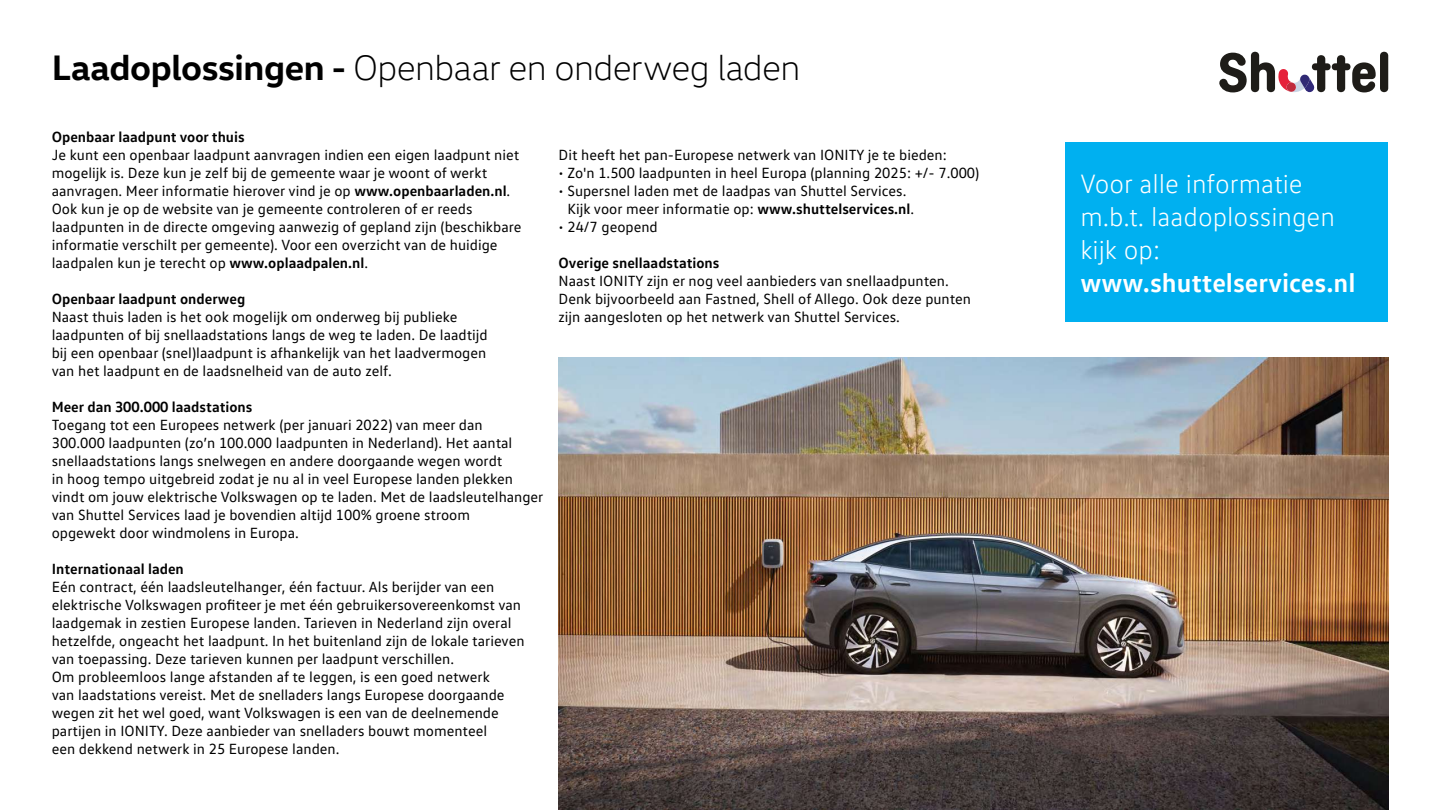
<style>
.page{position:relative;width:1440px;height:810px;background:#fff}
.page>*{position:absolute;margin:0;border:0;box-sizing:border-box;transform-origin:0 0}
.t1{font:300 36px "VW Head";letter-spacing:-.02em;color:#000}
.t2{font:300 27px/33px "VW Text";color:#fff}
.t3{font:700 27px "VW Text";color:#fff}
.t4{font:15px/18px "VW Text";color:#000}
.t5{font:700 15px "VW Text";color:#000}
.s1{font-weight:700}
</style>
<div class="page">
<div style="left:1380px;top:52px;width:8px;height:40px;background:#1e1c18;border-radius:4px"></div>
<svg style="left:1219px;top:52px;width:157px;height:40px"></svg>
<img style="left:559px;top:358px;width:829px;height:452px">
<div style="left:1065px;top:142px;width:323px;height:180px;background:#00b0f0"></div>
<h1 class="t1" style="left:52px;top:47px;width:750px"><span class="s1">Laadoplossingen -</span> Openbaar en onderweg laden</h1>
<p class="t5" style="left:52px;top:127px;width:194px">Openbaar laadpunt voor thuis</p>
<p class="t4" style="left:52px;top:145px;width:471px">Je kunt een openbaar laadpunt aanvragen indien een eigen laadpunt niet mogelijk is. Deze kun je zelf bij de gemeente waar je woont of werkt aanvragen. Meer informatie hierover vind je op <span class="s1">www.openbaarladen.nl</span>.<br>Ook kun je op de website van je gemeente controleren of er reeds laadpunten in de directe omgeving aanwezig of gepland zijn (beschikbare informatie verschilt per gemeente). Voor een overzicht van de huidige laadpalen kun je terecht op <span class="s1">www.oplaadpalen.nl</span>.</p>
<p class="t5" style="left:52px;top:289px;width:195px">Openbaar laadpunt onderweg</p>
<p class="t4" style="left:52px;top:307px;width:437px">Naast thuis laden is het ook mogelijk om onderweg bij publieke laadpunten of bij snellaadstations langs de weg te laden. De laadtijd bij een openbaar (snel)laadpunt is afhankelijk van het laadvermogen van het laadpunt en de laadsnelheid van de auto zelf.</p>
<p class="t5" style="left:52px;top:397px;width:202px">Meer dan 300.000 laadstations</p>
<p class="t4" style="left:52px;top:415px;width:493px">Toegang tot een Europees netwerk (per januari 2022) van meer dan<br>300.000 laadpunten (zo’n 100.000 laadpunten in Nederland). Het aantal snellaadstations langs snelwegen en andere doorgaande wegen wordt<br>in hoog tempo uitgebreid zodat je nu al in veel Europese landen plekken vindt om jouw elektrische Volkswagen op te laden. Met de laadsleutelhanger van Shuttel Services laad je bovendien altijd 100% groene stroom<br>opgewekt door windmolens in Europa.</p>
<p class="t5" style="left:52px;top:559px;width:134px">Internationaal laden</p>
<p class="t4" style="left:52px;top:577px;width:474px">Eén contract, één laadsleutelhanger, één factuur. Als berijder van een elektrische Volkswagen profiteer je met één gebruikersovereenkomst van laadgemak in zestien Europese landen. Tarieven in Nederland zijn overal hetzelfde, ongeacht het laadpunt. In het buitenland zijn de lokale tarieven van toepassing. Deze tarieven kunnen per laadpunt verschillen.<br>Om probleemloos lange afstanden af te leggen, is een goed netwerk<br>van laadstations vereist. Met de snelladers langs Europese doorgaande wegen zit het wel goed, want Volkswagen is een van de deelnemende partijen in IONITY. Deze aanbieder van snelladers bouwt momenteel<br>een dekkend netwerk in 25 Europese landen.</p>
<p class="t4" style="left:559px;top:145px;width:390px">Dit heeft het pan-Europese netwerk van IONITY je te bieden:</p>
<p class="t4" style="left:559px;top:163px;width:422px">• Zo'n 1.500 laadpunten in heel Europa (planning 2025: +/- 7.000)</p>
<p class="t4" style="left:559px;top:181px;width:357px;text-align:center">• Supersnel laden met de laadpas van Shuttel Services.<br>Kijk voor meer informatie op: <span class="s1">www.shuttelservices.nl</span>.</p>
<p class="t4" style="left:559px;top:217px;width:101px">• 24/7 geopend</p>
<p class="t5" style="left:559px;top:253px;width:162px">Overige snellaadstations</p>
<p class="t4" style="left:559px;top:271px;width:414px">Naast IONITY zijn er nog veel aanbieders van snellaadpunten.<br>Denk bijvoorbeeld aan Fastned, Shell of Allego. Ook deze punten zijn aangesloten op het netwerk van Shuttel Services.</p>
<h2 class="t2" style="left:1080px;top:167px;width:256px">Voor alle informatie m.b.t. laadoplossingen kijk op:</h2>
<h2 class="t3" style="left:1080px;top:265px;width:277px">www.shuttelservices.nl</h2>
</div>
